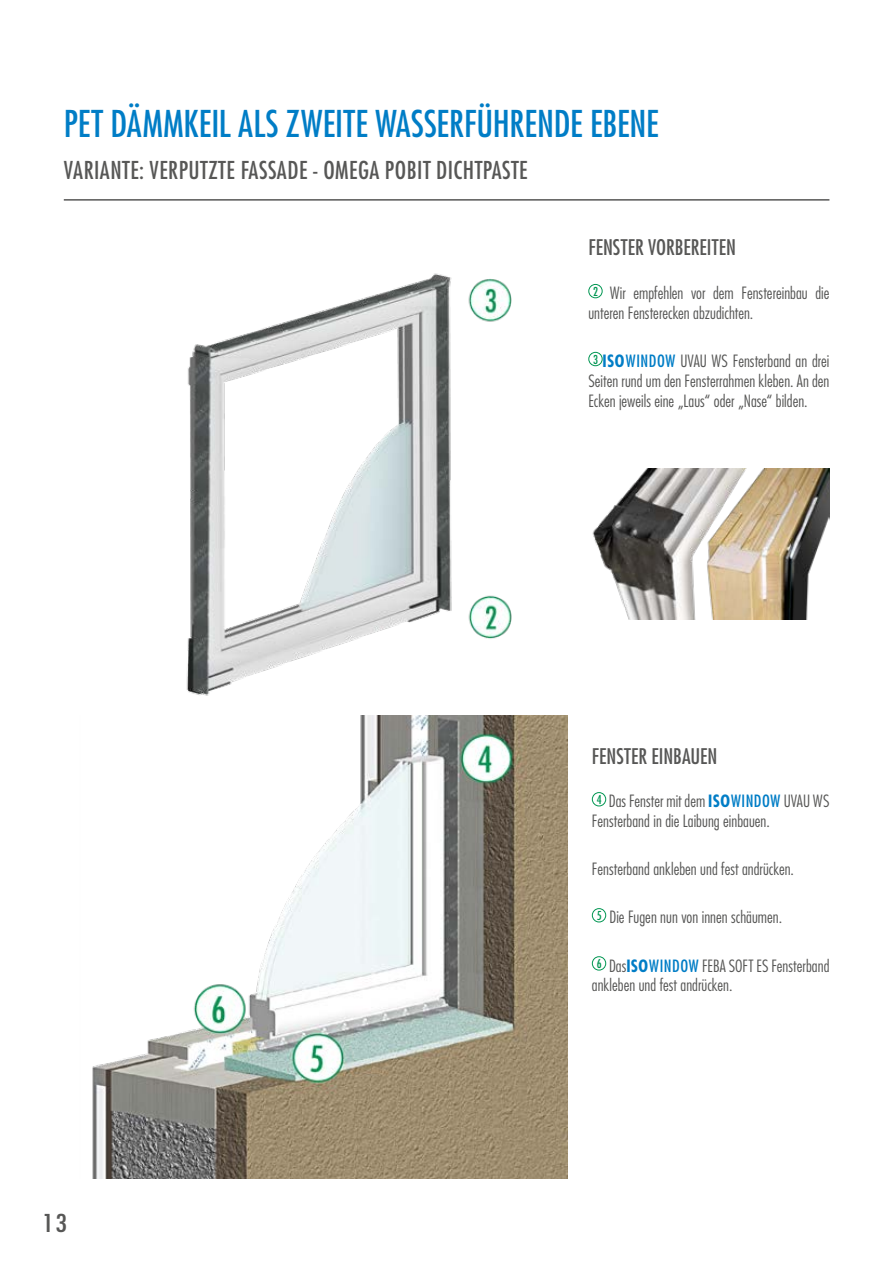
<style>
.page{position:relative;width:872px;height:1263px;background:#fff}
.page>*{position:absolute;margin:0;border:0;box-sizing:border-box;transform-origin:0 0}
.t1{font:500 condensed 36px "Futura LT Pro";color:#007dc6}
.t2{font:500 condensed 24px "Futura LT Pro";letter-spacing:.02em;color:#575756}
.t3{font:500 condensed 24px "Futura LT Pro";letter-spacing:.02em;color:#575756;scale:1.18 1}
.t4{font:500 condensed 21px "Futura LT Pro";color:#575756}
.t5{font:300 condensed 16.5px/19.8px "Futura LT Pro";color:#575756}
.s1{font-weight:700;color:#007dc6}
.s2{font-weight:500;color:#007dc6}
</style>
<div class="page">
<img style="left:186px;top:273px;width:406px;height:423px">
<img style="left:92px;top:715px;width:475px;height:463px">
<hr style="left:64px;top:199px;width:765px;height:2px;background:#575756">
<div style="left:592px;top:792px;width:14px;height:14px;border:1px solid #009652;border-radius:50%"></div>
<div style="left:592px;top:908px;width:14px;height:14px;border:1px solid #009652;border-radius:50%"></div>
<div style="left:592px;top:956px;width:14px;height:14px;border:1px solid #009652;border-radius:50%"></div>
<div style="left:588px;top:284px;width:14px;height:14px;border:1px solid #009652;border-radius:50%"></div>
<div style="left:588px;top:352px;width:14px;height:14px;border:1px solid #009652;border-radius:50%"></div>
<img style="left:588px;top:469px;width:241px;height:150px">
<h1 class="t1" style="left:64px;top:99px;width:596px">PET DÄMMKEIL ALS ZWEITE WASSERFÜHRENDE EBENE</h1>
<h2 class="t2" style="left:64px;top:154px;width:465px">VARIANTE: VERPUTZTE FASSADE - OMEGA POBIT DICHTPASTE</h2>
<p class="t4" style="left:588px;top:233px;width:149px">FENSTER VORBEREITEN</p>
<p class="t5" style="left:588px;top:283px;width:242px"><sup>2</sup> Wir empfehlen vor dem Fenstereinbau die unteren Fensterecken abzudichten.</p>
<p class="t5" style="left:588px;top:351px;width:242px;text-align:justify"><sup>3</sup> <span class="s1">ISO</span><span class="s2">WINDOW</span> UVAU WS Fensterband an drei Seiten rund um den Fensterrahmen kleben. An den Ecken jeweils eine „Laus“ oder „Nase“ bilden.</p>
<h2 class="t3" style="left:43px;top:1206px;width:22px">13</h2>
<p class="t4" style="left:592px;top:741px;width:127px">FENSTER EINBAUEN</p>
<p class="t5" style="left:592px;top:791px;width:239px"><sup>4</sup> Das Fenster mit dem <span class="s1">ISO</span><span class="s2">WINDOW</span> UVAU WS<br>Fensterband in die Laibung einbauen.</p>
<p class="t5" style="left:592px;top:859px;width:203px">Fensterband ankleben und fest andrücken.</p>
<p class="t5" style="left:597px;top:907px;width:187px"><sup>5</sup> Die Fugen nun von innen schäumen.</p>
<p class="t5" style="left:592px;top:955px;width:239px"><sup>6</sup> Das<span class="s1">ISO</span><span class="s2">WINDOW</span> FEBA SOFT ES Fensterband ankleben und fest andrücken.</p>
</div>
